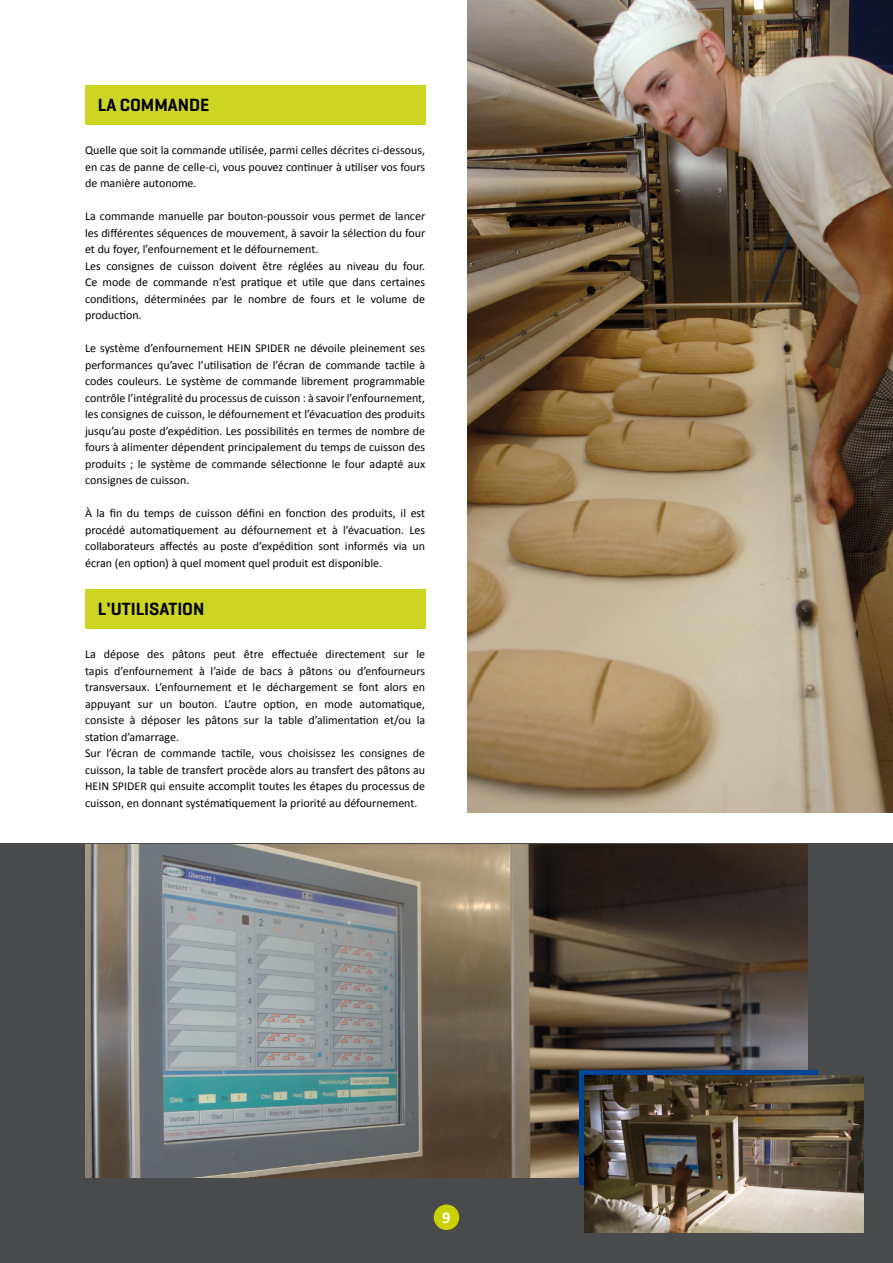
<style>
.page{position:relative;width:893px;height:1263px;background:#fff}
.page>*{position:absolute;margin:0;border:0;box-sizing:border-box;transform-origin:0 0}
.t1{font:600 18px "Geogrotesque";color:#000}
.t2{font:700 16.5px "Calibri";color:#fff}
.t3{font:12px/16.5px "Calibri";color:#000;text-align:justify}
</style>
<div class="page">
<div style="left:85px;top:85px;width:340px;height:39px;background:#cdd522"></div>
<div style="left:85px;top:589px;width:340px;height:39px;background:#cdd522"></div>
<div style="left:0;top:844px;width:893px;height:419px;background:#494a4b"></div>
<img style="left:85px;top:844px;width:723px;height:334px">
<img style="left:468px;top:0;width:425px;height:813px">
<div style="left:579px;top:1070px;width:239px;height:114px;background:#004494"></div>
<img style="left:585px;top:1075px;width:278px;height:157px">
<div style="left:434px;top:1204px;width:25px;height:26px;background:#c9d200;border-radius:50%"></div>
<p class="t1" style="left:98px;top:94px;width:113px">LA COMMANDE</p>
<p class="t3" style="left:85px;top:142px;width:342px">Quelle que soit la commande utilisée, parmi celles décrites ci-dessous,</p>
<p class="t3" style="left:85px;top:158px;width:342px">en cas de panne de celle-ci, vous pouvez continuer à utiliser vos fours de manière autonome.</p>
<p class="t3" style="left:85px;top:208px;width:342px">La commande manuelle par bouton-poussoir vous permet de lancer les différentes séquences de mouvement, à savoir la sélection du four et du foyer, l’enfournement et le défournement.</p>
<p class="t3" style="left:85px;top:257px;width:342px">Les consignes de cuisson doivent être réglées au niveau du four.<br>Ce mode de commande n’est pratique et utile que dans certaines conditions, déterminées par le nombre de fours et le volume de production.</p>
<p class="t3" style="left:85px;top:340px;width:342px">Le système d’enfournement HEIN SPIDER ne dévoile pleinement ses performances qu’avec l’utilisation de l’écran de commande tactile à codes couleurs. Le système de commande librement programmable contrôle l’intégralité du processus de cuisson : à savoir l’enfournement,</p>
<p class="t3" style="left:85px;top:406px;width:342px">les consignes de cuisson, le défournement et l’évacuation des produits jusqu’au poste d’expédition. Les possibilités en termes de nombre de fours à alimenter dépendent principalement du temps de cuisson des produits ; le système de commande sélectionne le four adapté aux consignes de cuisson.</p>
<p class="t3" style="left:85px;top:505px;width:342px">À la fin du temps de cuisson défini en fonction des produits, il est procédé automatiquement au défournement et à l’évacuation. Les collaborateurs affectés au poste d’expédition sont informés via un écran (en option) à quel moment quel produit est disponible.</p>
<p class="t1" style="left:98px;top:598px;width:108px">L'UTILISATION</p>
<p class="t3" style="left:85px;top:646px;width:342px">La dépose des pâtons peut être effectuée directement sur le tapis d’enfournement à l’aide de bacs à pâtons ou d’enfourneurs transversaux. L’enfournement et le déchargement se font alors en appuyant sur un bouton. L’autre option, en mode automatique, consiste à déposer les pâtons sur la table d’alimentation et/ou la station d’amarrage.</p>
<p class="t3" style="left:85px;top:745px;width:342px">Sur l’écran de commande tactile, vous choisissez les consignes de cuisson, la table de transfert procède alors au transfert des pâtons au HEIN SPIDER qui ensuite accomplit toutes les étapes du processus de cuisson, en donnant systématiquement la priorité au défournement.</p>
<p class="t2" style="left:442px;top:1207px;width:10px">9</p>
</div>
